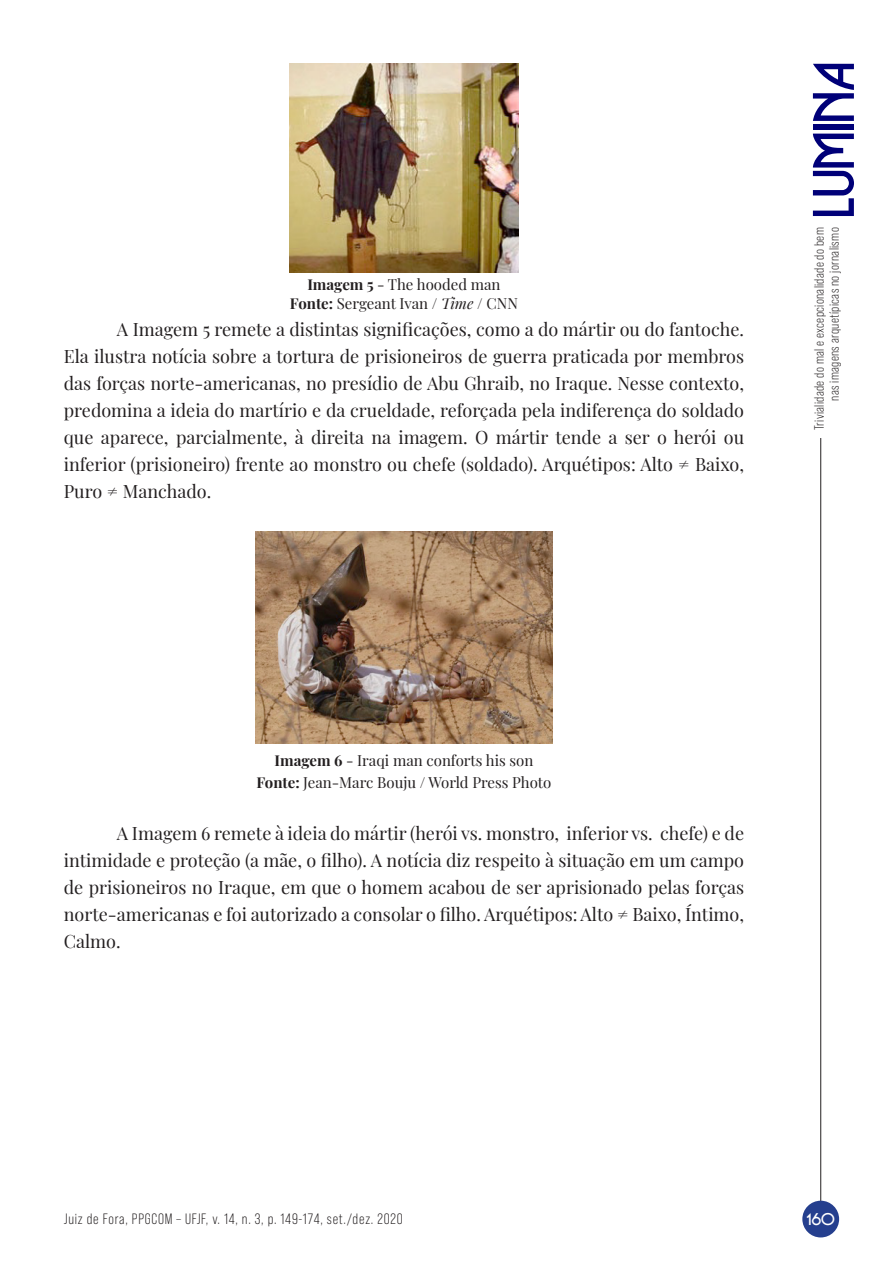
<style>
.page{position:relative;width:893px;height:1263px;background:#fff}
.page>*{position:absolute;margin:0;border:0;box-sizing:border-box;transform-origin:0 0}
.t1{font:18px/27px "Playfair Display";color:#231f20;text-align:justify}
.t2{font:16.5px "Businko";color:#fff}
.t3{font:15px "Playfair Display";color:#231f20}
.t4{font:15px "Bebas Neue Pro";letter-spacing:.05em;color:#231f20}
.t5{font:13.5px/15px "Bebas Neue Pro";letter-spacing:.025em;color:#231f20;text-align:right}
.s1{font-weight:700}
.s2{font-style:italic}
</style>
<div class="page">
<hr style="left:820px;top:438px;width:1px;height:791px;background:#231f20">
<div style="left:802px;top:1201px;width:37px;height:36px;background:#253f8e;border-radius:50%"></div>
<svg style="left:813px;top:134px;width:41px;height:82px"></svg>
<div style="left:813px;top:124px;width:41px;height:6px;background:#000078"></div>
<svg style="left:813px;top:64px;width:41px;height:57px"></svg>
<img style="left:289px;top:64px;width:230px;height:209px">
<img style="left:255px;top:531px;width:298px;height:212px">
<p class="t3" style="left:307px;top:273px;width:195px"><span class="s1">Imagem 5</span> - The hooded man</p>
<p class="t3" style="left:290px;top:292px;width:230px"><span class="s1">Fonte:</span> Sergeant Ivan / <span class="s2">Time</span> / CNN</p>
<p class="t1" style="left:64px;top:314px;width:682px;text-indent:53px">A Imagem 5 remete a distintas significações, como a do mártir ou do fantoche.<br>Ela ilustra notícia sobre a tortura de prisioneiros de guerra praticada por membros das forças norte-americanas, no presídio de Abu Ghraib, no Iraque. Nesse contexto, predomina a ideia do martírio e da crueldade, reforçada pela indiferença do soldado que aparece, parcialmente, à direita na imagem. O mártir tende a ser o herói ou inferior (prisioneiro) frente ao monstro ou chefe (soldado). Arquétipos: Alto ≠ Baixo, Puro ≠ Manchado.</p>
<p class="t5" style="left:812px;top:430px;width:204px;rotate:-90deg">Trivialidade do mal e excepcionalidade do bem nas imagens arquetípicas no jornalismo</p>
<p class="t3" style="left:274px;top:748px;width:260px"><span class="s1">Imagem 6</span> - Iraqi man conforts his son</p>
<p class="t3" style="left:256px;top:771px;width:297px"><span class="s1">Fonte:</span> Jean-Marc Bouju / World Press Photo</p>
<p class="t1" style="left:64px;top:818px;width:682px;text-indent:53px">A Imagem 6 remete à ideia do mártir (herói vs. monstro, inferior vs. chefe) e de intimidade e proteção (a mãe, o filho). A notícia diz respeito à situação em um campo de prisioneiros no Iraque, em que o homem acabou de ser aprisionado pelas forças norte-americanas e foi autorizado a consolar o filho. Arquétipos: Alto ≠ Baixo, Íntimo, Calmo.</p>
<p class="t4" style="left:64px;top:1210px;width:340px">Juiz de Fora, PPGCOM – UFJF, v. 14, n. 3, p. 149-174, set./dez. 2020</p>
<p class="t2" style="left:806px;top:1209px;width:30px">160</p>
</div>
